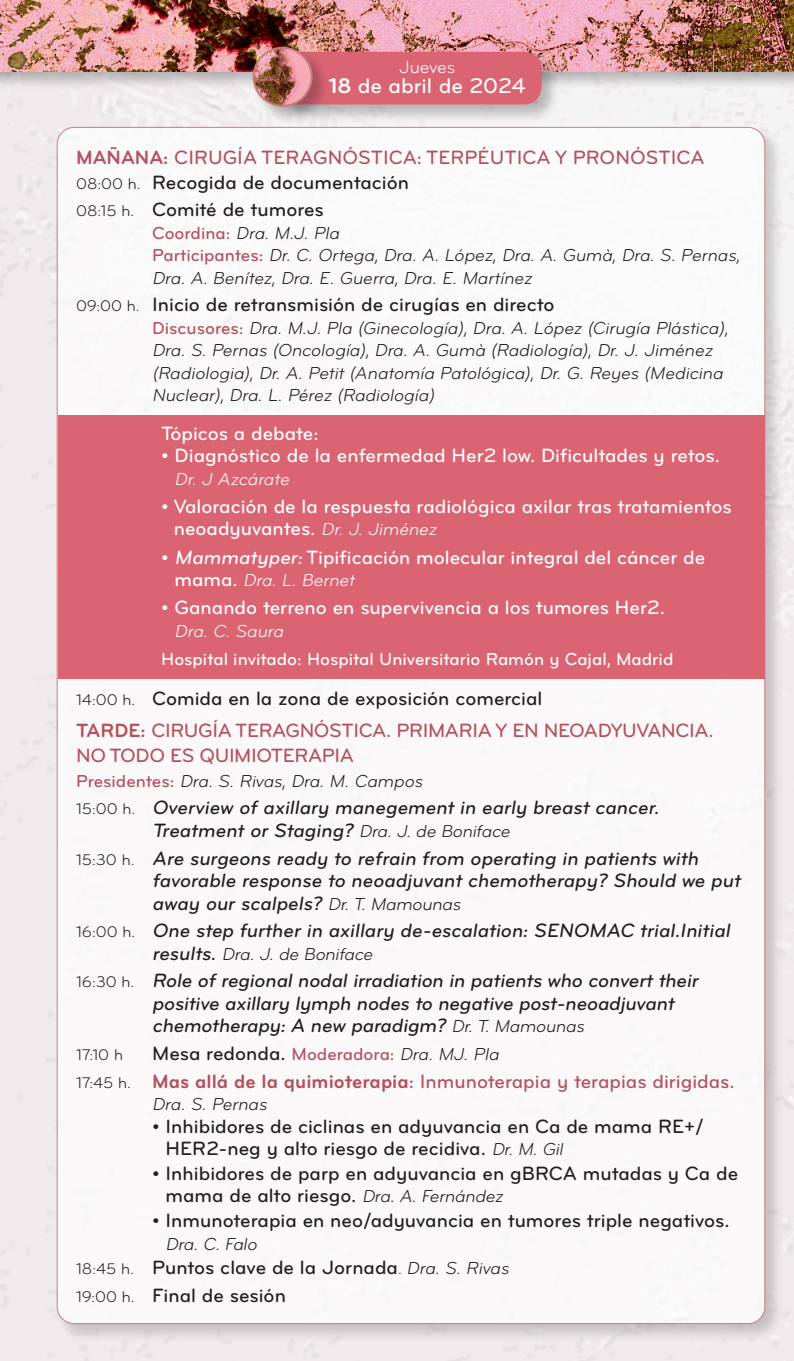
<style>
.page{position:relative;width:794px;height:1361px;background:#fff}
.page>*{position:absolute;margin:0;border:0;box-sizing:border-box;transform-origin:0 0}
.t1{font:22px "Bryant Medium Alt No 1";color:#fff}
.t2{font:italic 20px/22.4px "Bryant Medium Alt No 1";color:#231f20}
.t3{font:20px/22.4px "Bryant Medium Alt No 1";color:#231f20}
.t4{font:20px/22.4px "Bryant Medium Alt No 1";color:#fff}
.t5{font:20px/24.8px "Bryant Medium Alt No 1";color:#b4515f}
.t6{font:20px/32.8px "Bryant Medium Alt No 1";letter-spacing:-.02em;color:#b4515f}
.t7{font:italic 18px/22.4px "Bryant Regular Alt No 1";color:#231f20}
.t8{font:18px "Bryant Medium Alt No 1";color:#fff}
.t9{font:italic 18px "Bryant Regular Alt No 1";color:#fff}
.t10{font:18px "Bryant Regular Alt No 1";letter-spacing:-.005em;color:#fff}
.t11{font:16px "Bryant Regular Alt No 1";color:#231f20}
.s1{font-family:"Bryant Bold Alt No 1"}
.s2{font-family:"Bryant Regular Alt No 1";font-size:16px;color:#231f20}
.s3{color:#231f20}
.s4{font-family:"Bryant Regular Alt No 1";font-size:16px}
.s5{font-family:"Bryant Medium Alt No 1";font-style:normal;color:#b4515f}
.s6{font-family:"Bryant Regular Alt No 1";font-style:italic;font-size:18px}
.s7{font-style:italic}
.s8{font-family:"Bryant Medium Alt No 1";font-style:normal;font-size:20px}
.s9{font-family:"Bryant Regular Alt No 1";font-style:normal;font-size:16px}
.s10{font-family:"Bryant Regular Alt No 1";font-size:18px}
.s11{font-family:"Bryant Medium Alt No 1";font-size:20px}
.s12{font-size:18px}
.s13{font-family:"Bryant Regular Alt No 1";font-style:italic;font-size:18px;color:#231f20}
</style>
<div class="page">
<div style="left:0;top:0;width:794px;height:91px;background:#231f20;opacity:.3"></div>
<img style="left:0;top:0;width:794px;height:72px">
<div style="left:54px;top:124px;width:730px;height:1219px;background:#231f20;opacity:.3"></div>
<div style="left:57px;top:127px;width:708px;height:1196px;background:#faf8f8;border-radius:17px"></div>
<div style="left:58px;top:416px;width:706px;height:263px;background:#db6473"></div>
<div style="left:277px;top:49px;width:284px;height:75px;background:#231f20;opacity:.3"></div>
<div style="left:280px;top:52px;width:261px;height:52px;background:#db6473;border-radius:17px"></div>
<div style="left:251px;top:45px;width:80px;height:81px;background:#231f20;opacity:.3"></div>
<img style="left:253px;top:48px;width:59px;height:58px;border-radius:29px">
<div style="left:252px;top:47px;width:61px;height:60px;border:2px solid #c77b7b;border-radius:50%"></div>
<p class="t10" style="left:399px;top:58px;width:58px">Jueves</p>
<p class="t1" style="left:329px;top:74px;width:198px"><span class="s1">18</span> de abril de 2024</p>
<p class="t5" style="left:76px;top:145px;width:630px"><span class="s1">MAÑANA:</span> CIRUGÍA TERAGNÓSTICA: TERPÉUTICA Y PRONÓSTICA<br><span class="s2">08:00 h.</span> <span class="s3">Recogida de documentación</span></p>
<p class="t3" style="left:76px;top:199px;width:249px"><span class="s4">08:15 h.</span> Comité de tumores</p>
<p class="t7" style="left:152px;top:222px;width:593px"><span class="s5">Coordina:</span> Dra. M.J. Pla<br><span class="s5">P a rt i c i p a n te s :</span> Dr. C. Ortega, Dra. A. López, Dra. A. Gumà, Dra. S. Pernas,<br>Dra. A. Benítez, Dra. E. Guerra, Dra. E. Martínez</p>
<p class="t3" style="left:76px;top:294px;width:480px"><span class="s4">09:00 h.</span> Inicio de retransmisión de cirugías en directo</p>
<p class="t7" style="left:152px;top:317px;width:581px"><span class="s5">D i s c u s o re s :</span> Dra. M.J. Pla (Ginecología), Dra. A. López (Cirugía Plástica), Dra. S. Pernas (Oncología), Dra. A. Gumà (Radiología), Dr. J. Jiménez (Radiologia), Dr. A. Petit (Anatomía Patológica), Dr. G. Reyes (Medicina Nuclear), Dra. L. Pérez (Radiología)</p>
<p class="t4" style="left:161px;top:422px;width:159px">Tópicos a debate:</p>
<p class="t4" style="left:161px;top:445px;width:560px">• Diagnóstico de la enfermedad Her2 low. Dificultades y retos.</p>
<p class="t9" style="left:175px;top:469px;width:119px">Dr. J Azcárate</p>
<p class="t4" style="left:174px;top:496px;width:559px;text-indent:-13px">• Valoración de la respuesta radiológica axilar tras tratamientos neoadyuvantes. <span class="s6">Dr. J. Jiménez</span></p>
<p class="t4" style="left:161px;top:546px;width:546px">• <span class="s7">Mammatyper:</span>Tipificación molecular integral del cáncer de</p>
<p class="t9" style="left:175px;top:571px;width:185px"><span class="s8">m a m a .</span> Dra. L. Bernet</p>
<p class="t4" style="left:161px;top:597px;width:505px">• Ganando terreno en supervivencia a los tumores Her2.</p>
<p class="t9" style="left:175px;top:621px;width:114px">Dra. C. Saura</p>
<p class="t8" style="left:161px;top:649px;width:514px">Hospital invitado: Hospital Universitario Ramón y Cajal, Madrid</p>
<p class="t6" style="left:76px;top:682px;width:639px"><span class="s2">14:00 h.</span> <span class="s3">Comida en la zona de exposición comercial<br></span><span class="s1">TARDE:</span> CIRUGÍA TERAGNÓSTICA. PRIMARIA Y EN NEOADYUVANCIA.</p>
<p class="t6" style="left:76px;top:739px;width:279px">NO TODO ES QUIMIOTERAPIA</p>
<p class="t7" style="left:76px;top:770px;width:351px"><span class="s5">P re s i d e n te s :</span> Dra. S. Rivas, Dra. M. Campos</p>
<p class="t2" style="left:152px;top:797px;width:512px;text-indent:-76px"><span class="s9">1 5 : 0 0 h .</span> Overview of axillary manegement in early breast cancer.<br>Treatment or Staging? <span class="s10">Dra. J. de Boniface</span></p>
<p class="t2" style="left:152px;top:847px;width:593px;text-indent:-76px"><span class="s9">1 5 : 3 0 h .</span> Are surgeons ready to refrain from operating in patients with favorable response to neoadjuvant chemotherapy? Should we put away our scalpels? <span class="s10">Dr.T. Mamounas</span></p>
<p class="t2" style="left:76px;top:920px;width:659px"><span class="s9">1 6 : 0 0 h .</span> One step further in axillary de-escalation: SENOMAC trial.Initial</p>
<p class="t7" style="left:152px;top:943px;width:225px"><span class="s11">results</span><span class="s8">.</span> Dra. J. de Boniface</p>
<p class="t2" style="left:152px;top:970px;width:551px;text-indent:-76px"><span class="s9">1 6 : 3 0 h .</span> Role of regional nodal irradiation in patients who convert their positive axillary lymph nodes to negative post-neoadjuvant chemotherapy: A new paradigm? <span class="s10">Dr.T. Mamounas</span></p>
<p class="t11" style="left:76px;top:1046px;width:48px">17:10 h</p>
<p class="t5" style="left:76px;top:1040px;width:660px;line-height:27.6px;text-indent:76px"><span class="s3">Mesa redonda.</span> <span class="s12">Moderadora:</span> <span class="s13">Dra. MJ. Pla<br></span><span class="s2">17:45 h.</span> <span class="s1">Mas allá de la quimioterapia</span>: Inmunoterapia y terapias dirigidas.</p>
<p class="t7" style="left:152px;top:1093px;width:120px">Dra. S. Pernas</p>
<p class="t3" style="left:166px;top:1115px;width:540px;text-indent:-13px">• Inhibidores de ciclinas en adyuvancia en Ca de mama RE+/<br>HER2-neg y alto riesgo de recidiva. <span class="s6">Dr. M. Gil</span></p>
<p class="t3" style="left:166px;top:1162px;width:574px;text-indent:-13px">• Inhibidores de parp en adyuvancia en gBRCA mutadas y Ca de mama de alto riesgo. <span class="s6">Dra. A. Fernández</span></p>
<p class="t3" style="left:152px;top:1209px;width:579px">• Inmunoterapia en neo/adyuvancia en tumores triple negativos.</p>
<p class="t7" style="left:166px;top:1233px;width:96px">Dra. C. Falo</p>
<p class="t3" style="left:76px;top:1254px;width:438px;line-height:27.6px"><span class="s4">18:45 h.</span> Puntos clave de la Jornada<span class="s4">.</span> <span class="s6">Dra. S. Rivas<br></span><span class="s4">19:00 h.</span> Final de sesión</p>
</div>
